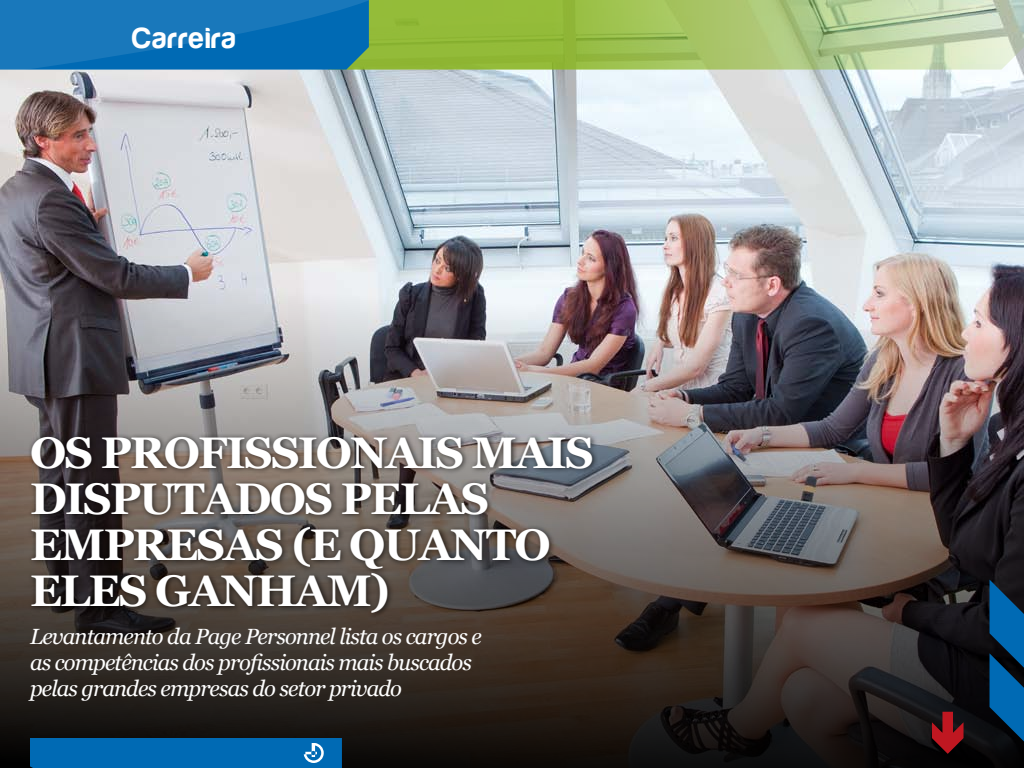
<style>
.page{position:relative;width:1024px;height:768px;background:#fff}
.page>*{position:absolute;margin:0;border:0;box-sizing:border-box;transform-origin:0 0}
.t1{font:700 44.2px/46px "Georgia";letter-spacing:-.04em;color:#fff}
.t2{font:30px "Harabara";letter-spacing:.05em;color:#fff}
.t3{font:italic 22px/26px "Georgia";letter-spacing:-.04em;color:#fff}
</style>
<div class="page">
<img style="left:0;top:70px;width:1024px;height:58px">
<svg style="left:369px;top:0;width:655px;height:70px;background:#a8c66e"></svg>
<svg style="left:0;top:0;width:369px;height:70px;background:#1173b7"></svg>
<img style="left:0;top:128px;width:1024px;height:640px">
<div style="left:30px;top:738px;width:312px;height:30px;background:#006ab4"></div>
<svg style="left:932px;top:712px;width:32px;height:42px"></svg>
<svg style="left:990px;top:580px;width:34px;height:161px;background:#044a7c"></svg>
<div style="left:27px;top:432px;width:571px;height:186px;background:#000;opacity:.7"></div>
<h2 class="t2" style="left:133px;top:22px;width:105px">Carreira</h2>
<h1 class="t1" style="left:30px;top:427px;width:565px">OS PROFISSIONAIS MAIS<br>DISPUTADOS PELAS<br>EMPRESAS (E QUANTO<br>ELES GANHAM)</h1>
<p class="t3" style="left:30px;top:623px;width:454px">Levantamento da Page Personnel lista os cargos e as competências dos profissionais mais buscados pelas grandes empresas do setor privado</p>
</div>
